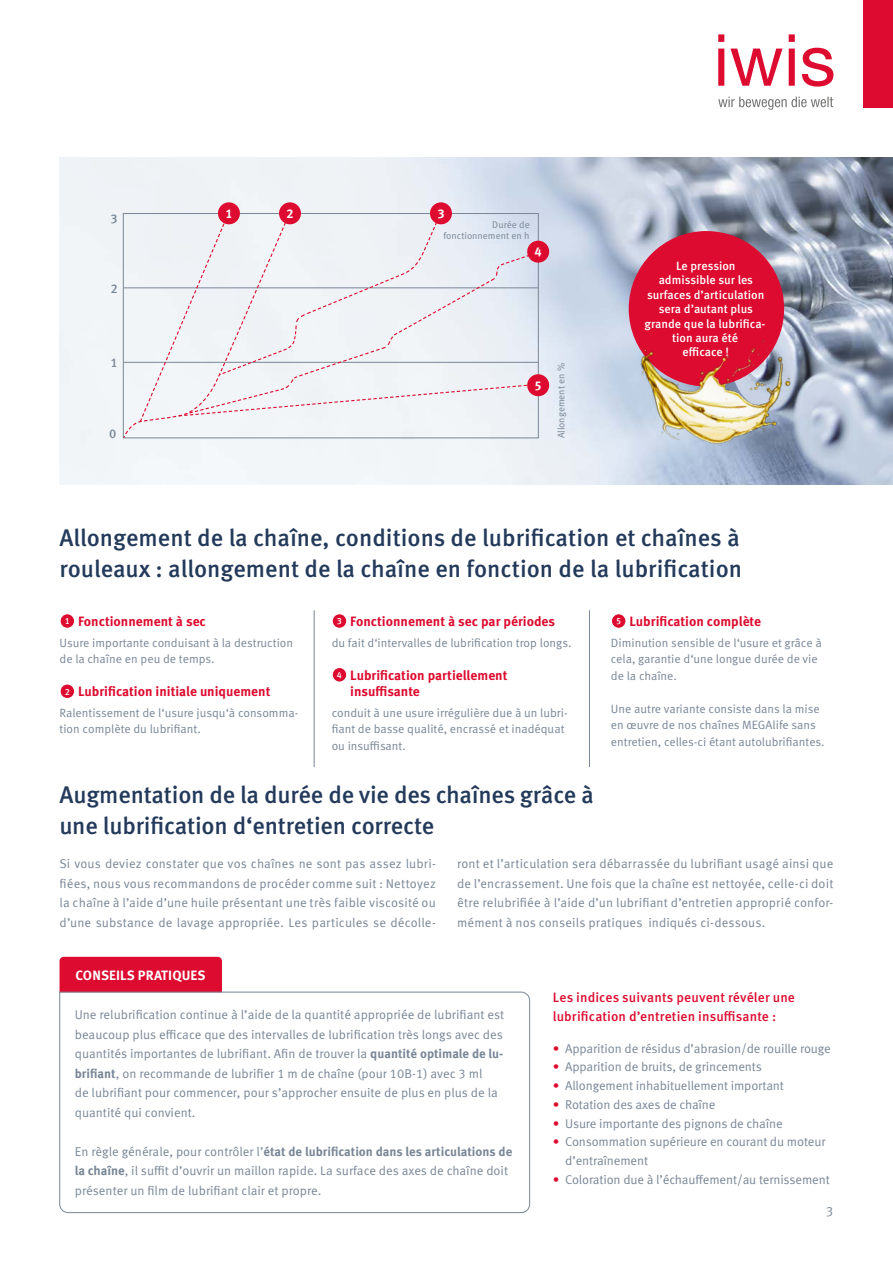
<style>
.page{position:relative;width:893px;height:1263px;background:#fff}
.page>*{position:absolute;margin:0;border:0;box-sizing:border-box;transform-origin:0 0}
.t1{font:500 24px/31.5px "Meta OT";letter-spacing:-.01em;color:#233a5b}
.t2{font:700 13.5px/16.5px "Meta OT";color:#dd0b2f}
.t3{font:500 13.5px/19.5px "Meta OT";letter-spacing:.01em;color:#dd0b2f}
.t4{font:700 13.5px "Meta OT";letter-spacing:.01em;color:#fff}
.t5{font:13.5px "Meta OT";color:#788696}
.t6{font:12.75px/19.5px "Meta OT";color:#788696}
.t7{font:700 12.75px "Meta OT";color:#fff}
.t8{font:500 12.75px "Meta OT";color:#788696}
.t9{font:12px/16.5px "Meta OT";color:#788696}
.t10{font:500 12px/14.4px "Meta OT";color:#fff;text-align:center}
.t11{font:9.6px/11.6px "Meta OT";color:#788696;text-align:right}
.s1{font-weight:500;font-size:9px;color:#fff}
.s2{font-weight:700}
.s3{color:#dd0b2f}
</style>
<div class="page">
<div style="left:863px;top:0;width:30px;height:108px;background:#dd0b2f"></div>
<svg style="left:718px;top:97px;width:115px;height:13px"></svg>
<svg style="left:718px;top:34px;width:115px;height:53px"></svg>
<img style="left:60px;top:157px;width:833px;height:328px">
<svg style="left:123px;top:212px;width:416px;height:227px"></svg>
<div style="left:218px;top:202px;width:22px;height:22px;background:#dd0b2f;border-radius:50%"></div>
<div style="left:279px;top:202px;width:22px;height:22px;background:#dd0b2f;border-radius:50%"></div>
<div style="left:430px;top:202px;width:22px;height:22px;background:#dd0b2f;border-radius:50%"></div>
<div style="left:527px;top:241px;width:22px;height:22px;background:#dd0b2f;border-radius:50%"></div>
<div style="left:527px;top:374px;width:22px;height:22px;background:#dd0b2f;border-radius:50%"></div>
<div style="left:629px;top:231px;width:155px;height:155px;background:#dd0b2f;border-radius:50%"></div>
<img style="left:621px;top:305px;width:193px;height:146px">
<img style="left:741px;top:350px;width:73px;height:105px">
<img style="left:708px;top:389px;width:29px;height:57px">
<div style="left:60px;top:957px;width:162px;height:35px;background:#dd0b2f"></div>
<svg style="left:59px;top:992px;width:471px;height:221px"></svg>
<div style="left:60px;top:614px;width:15px;height:14px;background:#dd0b2f;border-radius:50%"></div>
<div style="left:60px;top:613px;width:15px;height:16px;border:1px solid #fff;border-radius:50%"></div>
<div style="left:60px;top:684px;width:15px;height:14px;background:#dd0b2f;border-radius:50%"></div>
<div style="left:60px;top:683px;width:15px;height:16px;border:1px solid #fff;border-radius:50%"></div>
<div style="left:611px;top:614px;width:15px;height:14px;background:#dd0b2f;border-radius:50%"></div>
<div style="left:611px;top:613px;width:15px;height:16px;border:1px solid #fff;border-radius:50%"></div>
<div style="left:332px;top:614px;width:15px;height:14px;background:#dd0b2f;border-radius:50%"></div>
<div style="left:332px;top:613px;width:15px;height:16px;border:1px solid #fff;border-radius:50%"></div>
<div style="left:332px;top:667px;width:15px;height:15px;background:#dd0b2f;border-radius:50%"></div>
<div style="left:332px;top:667px;width:15px;height:15px;border:1px solid #fff;border-radius:50%"></div>
<hr style="left:314px;top:610px;width:1px;height:157px;background:#7a8696">
<hr style="left:589px;top:610px;width:1px;height:157px;background:#7a8696">
<p class="t8" style="left:111px;top:210px;width:9px">3</p>
<p class="t8" style="left:111px;top:280px;width:9px">2</p>
<p class="t8" style="left:111px;top:355px;width:9px">1</p>
<p class="t8" style="left:109px;top:426px;width:9px">0</p>
<p class="t7" style="left:225px;top:206px;width:9px">1</p>
<p class="t7" style="left:286px;top:206px;width:9px">2</p>
<p class="t7" style="left:437px;top:206px;width:9px">3</p>
<p class="t11" style="left:443px;top:219px;width:88px">Durée de fonctionnement en h</p>
<p class="t7" style="left:535px;top:244px;width:9px">4</p>
<p class="t7" style="left:535px;top:377px;width:9px">5</p>
<p class="t11" style="left:556px;top:438px;width:77px;rotate:-90deg">Allongement en %</p>
<p class="t10" style="left:645px;top:259px;width:123px">Le pression<br>admissible sur les surfaces d’articulation sera d’autant plus grande que la lubrifica&shy;tion aura été<br>efficace !</p>
<h1 class="t1" style="left:60px;top:522px;width:684px">Allongement de la chaîne, conditions de lubrification et chaînes à rouleaux : allongement de la chaîne en fonction de la lubrification</h1>
<p class="t2" style="left:337px;top:613px;width:220px"><span class="s1">3</span> Fonctionnement à sec par périodes</p>
<p class="t9" style="left:332px;top:634px;width:241px">du fait d‘intervalles de lubrification trop longs.</p>
<p class="t2" style="left:350px;top:667px;width:159px;text-indent:-13px"><span class="s1">4</span> Lubrification partiellement insuffisante</p>
<p class="t9" style="left:332px;top:704px;width:238px">conduit à une usure irrégulière due à un lubri&shy;fiant de basse qualité, encrassé et inadéquat ou insuffisant.</p>
<h1 class="t1" style="left:60px;top:779px;width:536px">Augmentation de la durée de vie des chaînes grâce à une lubrification d‘entretien correcte</h1>
<p class="t6" style="left:60px;top:854px;width:378px;text-align:justify">Si vous deviez constater que vos chaînes ne sont pas assez lubri&shy;fiées, nous vous recommandons de procéder comme suit : Nettoyez la chaîne à l’aide d’une huile présentant une très faible viscosité ou d’une substance de lavage appropriée. Les particules se décolle-</p>
<p class="t6" style="left:457px;top:854px;width:378px;text-align:justify">ront et l’articulation sera débarrassée du lubrifiant usagé ainsi que de l’encrassement. Une fois que la chaîne est nettoyée, celle-ci doit être relubrifiée à l’aide d’un lubrifiant d’entretien approprié confor&shy;mément à nos conseils pratiques indiqués ci-dessous.</p>
<p class="t2" style="left:65px;top:613px;width:143px"><span class="s1">1</span> Fonctionnement à sec</p>
<p class="t9" style="left:60px;top:634px;width:235px">Usure importante conduisant à la destruction de la chaîne en peu de temps.</p>
<p class="t2" style="left:65px;top:683px;width:207px"><span class="s1">2</span> Lubrification initiale uniquement</p>
<p class="t9" style="left:60px;top:704px;width:240px">Ralentissement de l‘usure jusqu‘à consomma&shy;tion complète du lubrifiant.</p>
<p class="t2" style="left:616px;top:613px;width:146px"><span class="s1">5</span> Lubrification complète</p>
<p class="t9" style="left:611px;top:634px;width:212px">Diminution sensible de l‘usure et grâce à cela, garantie d‘une longue durée de vie de la chaîne.</p>
<p class="t9" style="left:611px;top:700px;width:215px">Une autre variante consiste dans la mise en œuvre de nos chaînes MEGAlife sans entretien, celles-ci étant autolubrifiantes.</p>
<p class="t4" style="left:76px;top:966px;width:131px">CONSEILS PRATIQUES</p>
<p class="t6" style="left:75px;top:1005px;width:431px">Une relubrification continue à l’aide de la quantité appropriée de lubrifiant est beaucoup plus efficace que des intervalles de lubrification très longs avec des quantités importantes de lubrifiant. Afin de trouver la <span class="s2">quantité optimale de lu&shy;brifiant</span>, on recommande de lubrifier 1 m de chaîne (pour 10B-1) avec 3 ml<br>de lubrifiant pour commencer, pour s’approcher ensuite de plus en plus de la quantité qui convient.</p>
<p class="t6" style="left:75px;top:1142px;width:439px">En règle générale, pour contrôler l’<span class="s2">état de lubrification dans les articulations de la chaîne</span>, il suffit d’ouvrir un maillon rapide. La surface des axes de chaîne doit présenter un film de lubrifiant clair et propre.</p>
<p class="t3" style="left:553px;top:987px;width:244px">Les indices suivants peuvent révéler une lubrification d’entretien insuffisante :</p>
<p class="t6" style="left:553px;top:1039px;width:279px"><span class="s3">•</span> Apparition de résidus d’abrasion/de rouille rouge</p>
<p class="t6" style="left:553px;top:1057px;width:211px"><span class="s3">•</span> Apparition de bruits, de grincements</p>
<p class="t6" style="left:553px;top:1076px;width:233px"><span class="s3">•</span> Allongement inhabituellement important</p>
<p class="t6" style="left:553px;top:1095px;width:164px"><span class="s3">•</span> Rotation des axes de chaîne</p>
<p class="t6" style="left:553px;top:1114px;width:231px"><span class="s3">•</span> Usure importante des pignons de chaîne</p>
<p class="t6" style="left:565px;top:1133px;width:262px;line-height:18.8px;text-indent:-12px"><span class="s3">•</span> Consommation supérieure en courant du moteur d’entraînement</p>
<p class="t6" style="left:553px;top:1170px;width:278px"><span class="s3">•</span> Coloration due à l’échauffement/au ternissement</p>
<p class="t5" style="left:826px;top:1203px;width:9px">3</p>
</div>
